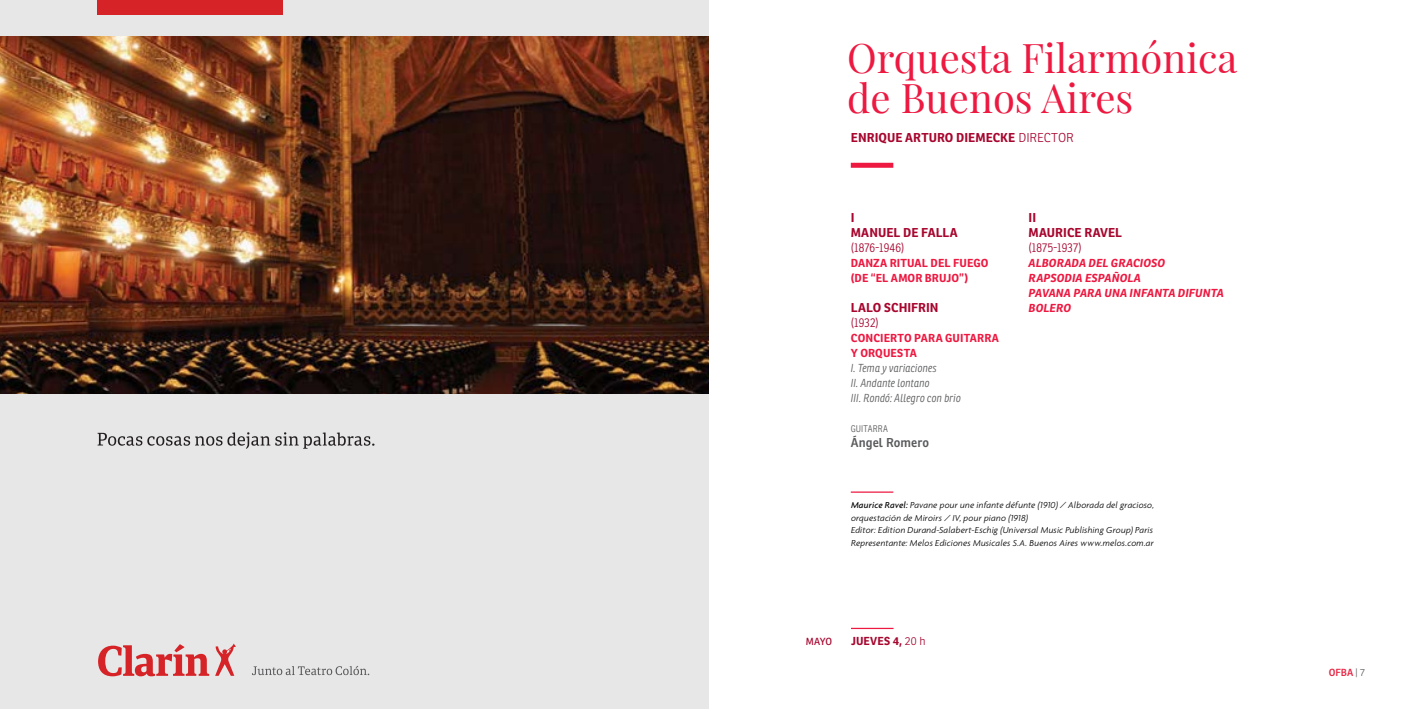
<style>
.page{position:relative;width:1418px;height:709px;background:#fff}
.page>*{position:absolute;margin:0;border:0;box-sizing:border-box;transform-origin:0 0}
.t1{font:40px/40px "Playfair Display";color:#ed1941}
.t2{font:700 12.5px/15px "Ronnia";letter-spacing:.005em;color:#a7062e}
.t3{font:300 12.5px "Ronnia Cond";letter-spacing:.015em;color:#a7062e}
.t4{font:600 12.5px "Ronnia";letter-spacing:.005em;color:#58595b}
.t5{font:italic 700 11.25px/15px "Ronnia";letter-spacing:.005em;color:#ed1941}
.t6{font:700 11.25px/15px "Ronnia";letter-spacing:.01em;color:#ed1941}
.t7{font:italic 300 11.25px/15px "Ronnia Cond";letter-spacing:.01em;color:#58595b}
.t8{font:700 11.25px "Ronnia";letter-spacing:.015em;color:#a7062e}
.t9{font:600 10px "Ronnia";color:#e72543}
.t10{font:10px "Ronnia";color:#a7062e}
.t11{font:italic 300 9.38px/12.5px "Agenda";letter-spacing:.015em;color:#000}
.t12{font:300 9.38px "Ronnia Cond";letter-spacing:.01em;color:#58595b}
.s1{font-weight:300}
.s2{font-weight:500}
.s3{font-weight:300;color:#58595b}
</style>
<div class="page">
<hr style="left:851px;top:628px;width:42px;height:1px;background:#ed1941">
<div style="left:850px;top:163px;width:43px;height:5px;background:#ed1941"></div>
<hr style="left:850px;top:491px;width:43px;height:2px;background:#ed1941">
<div style="left:0;top:0;width:709px;height:709px;background:#e7e7e7"></div>
<img style="left:0;top:37px;width:709px;height:357px">
<svg style="left:98px;top:432px;width:276px;height:17px"></svg>
<svg style="left:98px;top:643px;width:138px;height:33px"></svg>
<svg style="left:252px;top:666px;width:117px;height:9px"></svg>
<div style="left:97px;top:0;width:186px;height:15px;background:#d62328"></div>
<h1 class="t1" style="left:847px;top:38px;width:392px">Orquesta Filarmónica de Buenos Aires</h1>
<h2 class="t2" style="left:851px;top:130px;width:224px">ENRIQUE ARTURO DIEMECKE <span class="s1">DIRECTOR</span></h2>
<h2 class="t2" style="left:850px;top:210px;width:108px">I<br>MANUEL DE FALLA</h2>
<h2 class="t3" style="left:850px;top:240px;width:55px">(1876-1946)</h2>
<p class="t6" style="left:850px;top:255px;width:139px">DANZA RITUAL DEL FUEGO (DE “EL AMOR BRUJO”)</p>
<h2 class="t2" style="left:850px;top:300px;width:89px">LALO SCHIFRIN</h2>
<h2 class="t3" style="left:850px;top:315px;width:29px">(1932)</h2>
<p class="t6" style="left:850px;top:330px;width:150px">CONCIERTO PARA GUITARRA<br>Y ORQUESTA</p>
<p class="t7" style="left:850px;top:361px;width:112px">I. Tema y variaciones<br>II. Andante lontano<br>III. Rondó: Allegro con brio</p>
<p class="t12" style="left:850px;top:423px;width:39px">GUITARRA</p>
<h2 class="t4" style="left:850px;top:435px;width:80px">Ángel Romero</h2>
<h2 class="t2" style="left:1028px;top:210px;width:95px">II<br>MAURICE RAVEL</h2>
<h2 class="t3" style="left:1028px;top:240px;width:55px">(1875-1937)</h2>
<p class="t5" style="left:1028px;top:255px;width:197px">ALBORADA DEL GRACIOSO<br>RAPSODIA ESPAÑOLA<br>PAVANA PARA UNA INFANTA DIFUNTA<br>BOLERO</p>
<p class="t11" style="left:851px;top:499px;width:305px"><span class="s2">Maurice Ravel:</span> Pavane pour une infante défunte (1910) / Alborada del gracioso, orquestación de Miroirs / IV, pour piano (1918)<br>Editor: Edition Durand-Salabert-Eschig (Universal Music Publishing Group) Paris Representante: Melos Ediciones Musicales S.A. Buenos Aires www.melos.com.ar</p>
<p class="t10" style="left:805px;top:635px;width:28px">MAYO</p>
<p class="t8" style="left:851px;top:634px;width:76px">JUEVES 4, <span class="s1">20 h</span></p>
<p class="t9" style="left:1328px;top:666px;width:38px">OFBA <span class="s3">| 7</span></p>
</div>
